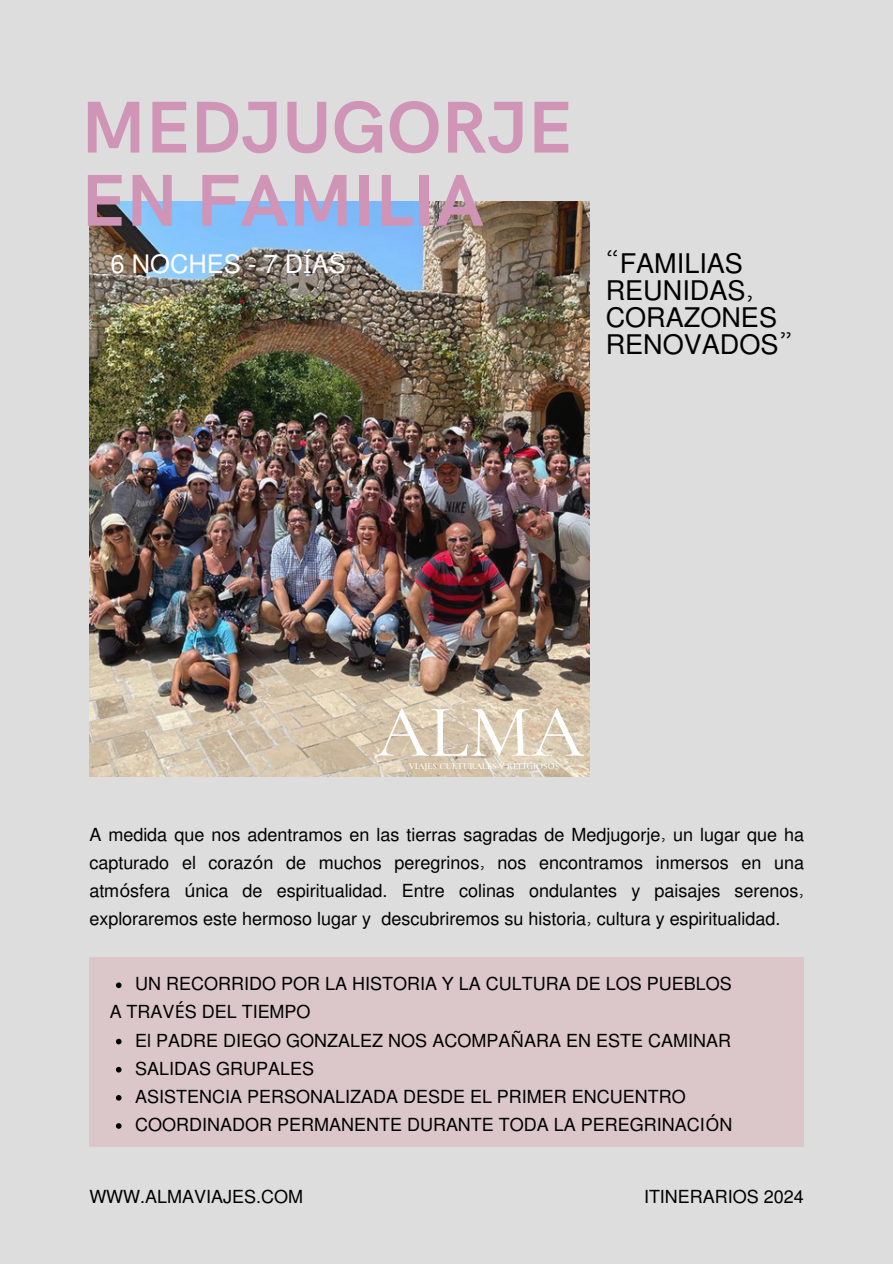
<style>
.page{position:relative;width:893px;height:1264px;background:#fff}
.page>*{position:absolute;margin:0;border:0;box-sizing:border-box;transform-origin:0 0}
.t1{font:500 74.55px "Cormorant Garamond";color:#fff}
.t2{font:700 73.5px/73.2px "HK Grotesk";color:#cf94b6}
.t3{font:27px/27px "Mukti";color:#000}
.t4{font:25.5px "Mukti";color:#fff}
.t5{font:18px/28.2px "Mukti";color:#000;text-align:justify}
.t6{font:600 9.15px "Cormorant Garamond";color:#fff}
.s1{font-family:"Noto Sans"}
</style>
<div class="page">
<div style="left:0;top:0;width:892px;height:1263px;background:#ddd"></div>
<img style="left:89px;top:201px;width:500px;height:575px">
<div style="left:89px;top:957px;width:715px;height:189px;background:#dbc7c9"></div>
<svg style="left:116px;top:982px;width:5px;height:6px"></svg>
<svg style="left:116px;top:1038px;width:5px;height:6px"></svg>
<svg style="left:116px;top:1066px;width:5px;height:6px"></svg>
<svg style="left:116px;top:1095px;width:5px;height:5px"></svg>
<svg style="left:116px;top:1123px;width:5px;height:5px"></svg>
<p class="t2" style="left:81px;top:94px;width:493px">MEDJUGORJE<br>EN FAMILIA</p>
<p class="t4" style="left:111px;top:246px;width:237px">6 NOCHES - 7 D<span class="s1">Í</span>AS</p>
<p class="t3" style="left:605px;top:248px;width:188px">“FAMILIAS<br>REUNIDAS,<br>CORAZONES<br>RENOVADOS”</p>
<p class="t1" style="left:376px;top:687px;width:209px">ALMA</p>
<p class="t6" style="left:409px;top:760px;width:152px">VIAJES CULTURALES Y RELIGIOSOS</p>
<p class="t5" style="left:89px;top:819px;width:716px">A medida que nos adentramos en las tierras sagradas de Medjugorje, un lugar que ha capturado el coraz<span class="s1">ó</span>n de muchos peregrinos, nos encontramos inmersos en una atm<span class="s1">ó</span>sfera <span class="s1">ú</span>nica de espiritualidad. Entre colinas ondulantes y paisajes serenos, exploraremos este hermoso lugar y descubriremos su historia, cultura y espiritualidad.</p>
<p class="t5" style="left:135px;top:969px;width:598px">UN RECORRIDO POR LA HISTORIA Y LA CULTURA DE LOS PUEBLOS</p>
<p class="t5" style="left:110px;top:997px;width:202px">A TRAV<span class="s1">É</span>S DEL TIEMPO</p>
<p class="t5" style="left:135px;top:1025px;width:597px">El PADRE DIEGO GONZALEZ NOS ACOMPA<span class="s1">Ñ</span>ARA EN ESTE CAMINAR</p>
<p class="t5" style="left:135px;top:1053px;width:180px">SALIDAS GRUPALES</p>
<p class="t5" style="left:135px;top:1081px;width:552px">ASISTENCIA PERSONALIZADA DESDE EL PRIMER ENCUENTRO</p>
<p class="t5" style="left:135px;top:1109px;width:598px">COORDINADOR PERMANENTE DURANTE TODA LA PEREGRINACI<span class="s1">Ó</span>N</p>
<p class="t5" style="left:89px;top:1181px;width:215px">WWW.ALMAVIAJES.COM</p>
<p class="t5" style="left:644px;top:1181px;width:161px">ITINERARIOS 2024</p>
</div>
